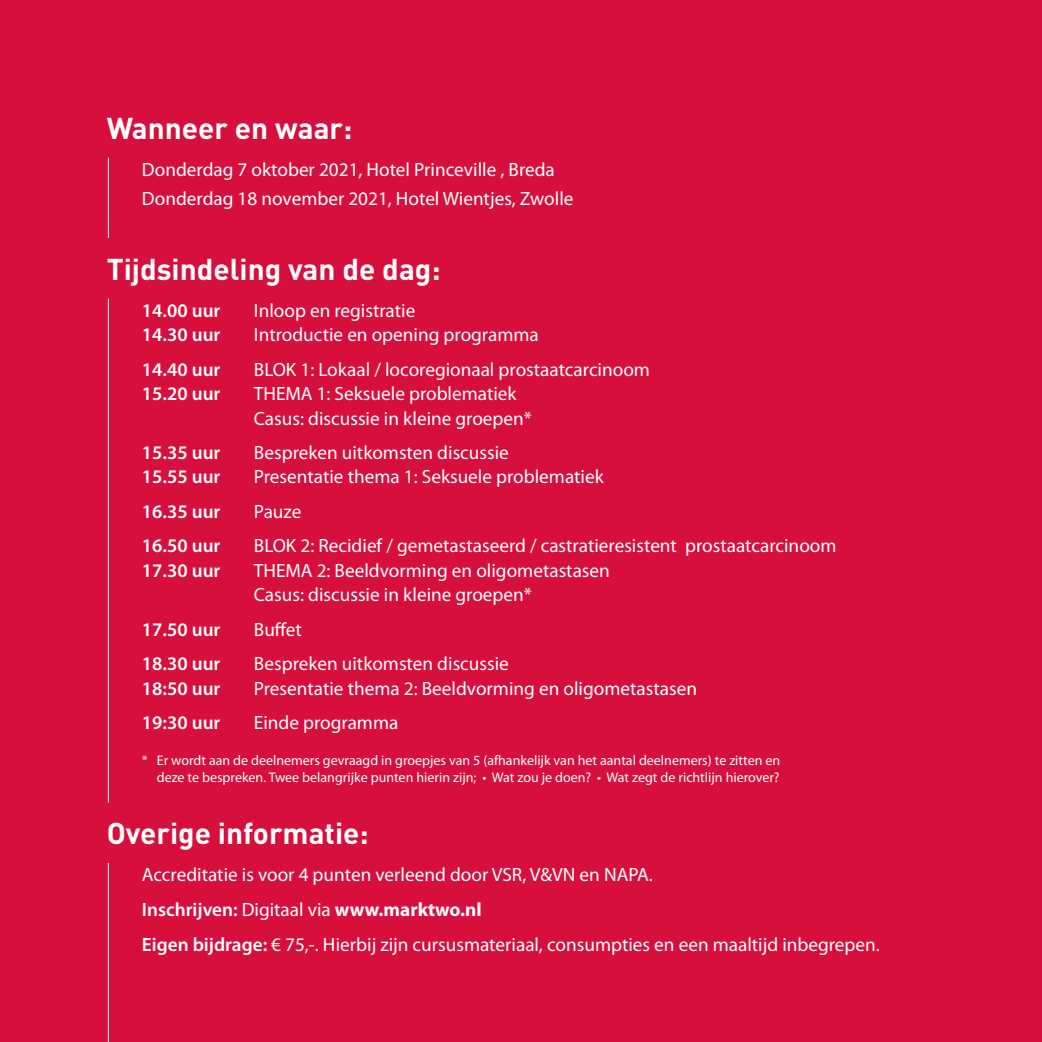
<style>
.page{position:relative;width:1042px;height:1042px;background:#d60f3c}
.page>*{position:absolute;margin:0;border:0;box-sizing:border-box;transform-origin:0 0}
.t1{font:700 29.75px "DIN";color:#fff}
.t2{font:19.25px/35px "Myriad Pro";color:#fff}
.t3{font:600 19.25px "Myriad Pro";color:#fff}
.t4{font:14px/16.8px "Myriad Pro";color:#fff;text-align:right}
.s1{font-weight:600}
.s2{font-weight:700}
</style>
<div class="page">
<hr style="left:108px;top:158px;width:1px;height:80px;background:#fff">
<hr style="left:108px;top:863px;width:1px;height:179px;background:#fff">
<hr style="left:108px;top:298px;width:1px;height:504px;background:#fff">
<h1 class="t1" style="left:107px;top:109px;width:247px">Wanneer en waar:</h1>
<p class="t2" style="left:142px;top:155px;width:433px;line-height:29.4px">Donderdag 7 oktober 2021, Hotel Princeville , Breda<br>Donderdag 18 november 2021, Hotel Wientjes, Zwolle</p>
<h1 class="t1" style="left:107px;top:249px;width:335px">Tijdsindeling van de dag:</h1>
<p class="t3" style="left:142px;top:298px;width:80px">14.00 uur</p>
<p class="t2" style="left:254px;top:293px;width:163px">Inloop en registratie</p>
<p class="t3" style="left:142px;top:322px;width:80px">14.30 uur</p>
<p class="t2" style="left:254px;top:317px;width:286px">Introductie en opening programma</p>
<p class="t3" style="left:142px;top:357px;width:80px">14.40 uur</p>
<p class="t2" style="left:254px;top:352px;width:397px">BLOK 1: Lokaal / locoregionaal prostaatcarcinoom</p>
<p class="t3" style="left:142px;top:381px;width:80px">15.20 uur</p>
<p class="t2" style="left:254px;top:382px;width:279px;line-height:24.5px">THEMA 1: Seksuele problematiek<br>Casus: discussie in kleine groepen*</p>
<p class="t3" style="left:142px;top:440px;width:80px">15.35 uur</p>
<p class="t2" style="left:254px;top:435px;width:256px">Bespreken uitkomsten discussie</p>
<p class="t3" style="left:142px;top:465px;width:80px">15.55 uur</p>
<p class="t2" style="left:254px;top:460px;width:351px">Presentatie thema 1: Seksuele problematiek</p>
<p class="t3" style="left:142px;top:499px;width:80px">16.35 uur</p>
<p class="t2" style="left:254px;top:494px;width:49px">Pauze</p>
<p class="t3" style="left:142px;top:533px;width:80px">16.50 uur</p>
<p class="t2" style="left:254px;top:529px;width:584px">BLOK 2: Recidief / gemetastaseerd / castratieresistent prostaatcarcinoom</p>
<p class="t3" style="left:142px;top:558px;width:80px">17.30 uur</p>
<p class="t2" style="left:254px;top:558px;width:357px;line-height:24.5px">THEMA 2: Beeldvorming en oligometastasen<br>Casus: discussie in kleine groepen*</p>
<p class="t3" style="left:142px;top:617px;width:80px">17.50 uur</p>
<p class="t2" style="left:254px;top:612px;width:50px">Buffet</p>
<p class="t3" style="left:142px;top:651px;width:80px">18.30 uur</p>
<p class="t2" style="left:254px;top:646px;width:256px">Bespreken uitkomsten discussie</p>
<p class="t3" style="left:142px;top:676px;width:80px">18:50 uur</p>
<p class="t2" style="left:254px;top:671px;width:444px">Presentatie thema 2: Beeldvorming en oligometastasen</p>
<p class="t3" style="left:142px;top:710px;width:80px">19:30 uur</p>
<p class="t2" style="left:254px;top:705px;width:146px">Einde programma</p>
<p class="t4" style="left:142px;top:752px;width:640px">* Er wordt aan de deelnemers gevraagd in groepjes van 5 (afhankelijk van het aantal deelnemers) te zitten en deze te bespreken. Twee belangrijke punten hierin zijn; • Wat zou je doen? • Wat zegt de richtlijn hierover?</p>
<h1 class="t1" style="left:107px;top:814px;width:263px">Overige informatie:</h1>
<p class="t2" style="left:142px;top:857px;width:739px">Accreditatie is voor 4 punten verleend door VSR, V&amp;VN en NAPA.<br><span class="s1">Inschrijven:</span> Digitaal via <span class="s2">www.marktwo.nl<br></span><span class="s1">Eigen bijdrage:</span> € 75,-. Hierbij zijn cursusmateriaal, consumpties en een maaltijd inbegrepen.</p>
</div>
